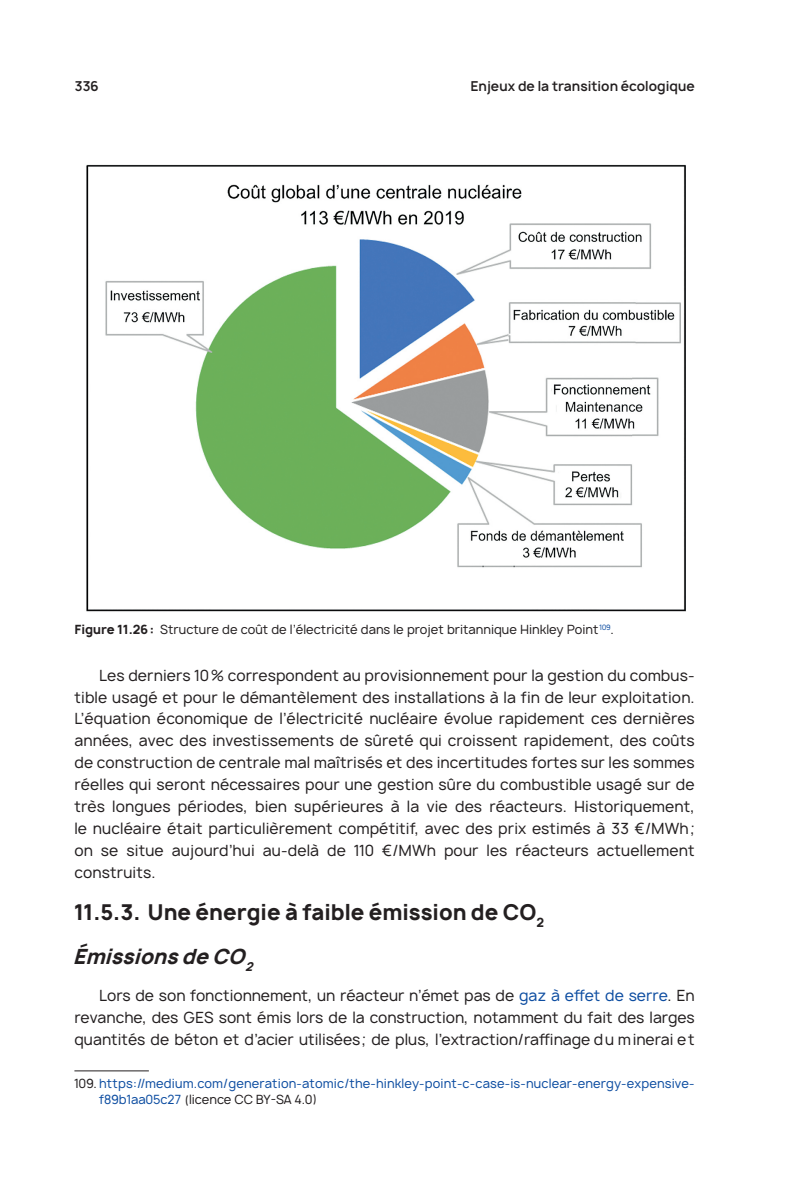
<style>
.page{position:relative;width:794px;height:1191px;background:#fff}
.page>*{position:absolute;margin:0;border:0;box-sizing:border-box;transform-origin:0 0}
.t1{font:700 21px "Manrope";color:#231f20}
.t2{font:italic 700 20.12px "Manrope";color:#231f20}
.t3{font:14.88px/21.9px "Manrope";color:#231f20;text-align:justify}
.t4{font:600 13.12px "Manrope";color:#231f20}
.t5{font:12.25px/16.6px "Manrope";letter-spacing:.015em;color:#0d4da1}
.t6{font:12.25px "Manrope";color:#231f20}
.s1{font-weight:700}
.s2{color:#0d4da1}
.s3{color:#231f20}
</style>
<div class="page">
<img style="left:86px;top:164px;width:600px;height:448px">
<hr style="left:74px;top:1070px;width:75px;height:1px;background:#231f20">
<p class="t4" style="left:74px;top:77px;width:26px">336</p>
<p class="t4" style="left:470px;top:77px;width:226px">Enjeux de la transition écologique</p>
<p class="t6" style="left:74px;top:622px;width:541px"><span class="s1">Figure 11.26 :</span> Structure de coût de l’électricité dans le projet britannique Hinkley Point<sup>109</sup>.</p>
<p class="t3" style="left:74px;top:664px;width:622px;text-indent:25px">Les derniers 10% correspondent au provisionnement pour la gestion du combus&shy;tible usagé et pour le démantèlement des installations à la fin de leur exploitation.<br>L’équation économique de l’électricité nucléaire évolue rapidement ces dernières années, avec des investissements de sûreté qui croissent rapidement, des coûts de construction de centrale mal maîtrisés et des incertitudes fortes sur les sommes réelles qui seront nécessaires pour une gestion sûre du combustible usagé sur de très longues périodes, bien supérieures à la vie des réacteurs. Historiquement, le nucléaire était particulièrement compétitif, avec des prix estimés à 33 €/MWh; on se situe aujourd’hui au-delà de 110 €/MWh pour les réacteurs actuellement construits.</p>
<h1 class="t1" style="left:74px;top:898px;width:471px">11.5.3. Une énergie à faible émission de CO<sub>2</sub></h1>
<h2 class="t2" style="left:73px;top:943px;width:186px">ÉmissionsdeCO<sub>2</sub></h2>
<p class="t3" style="left:74px;top:984px;width:622px;text-indent:25px">Lors de son fonctionnement, un réacteur n’émet pas de <span class="s2">gaz à effet de serre</span>. En revanche, des GES sont émis lors de la construction, notamment du fait des larges quantités de béton et d’acier utilisées ; de plus, l’extraction/raffinage d u m inerai e t</p>
<p class="t5" style="left:99px;top:1074px;width:597px;text-indent:-25px"><span class="s3">109.</span> https://medium.com/generation-atomic/the-hinkley-point-c-case-is-nuclear-energy-expensive&shy;f89b1aa05c27 <span class="s3">(licence CC BY-SA 4.0)</span></p>
</div>
